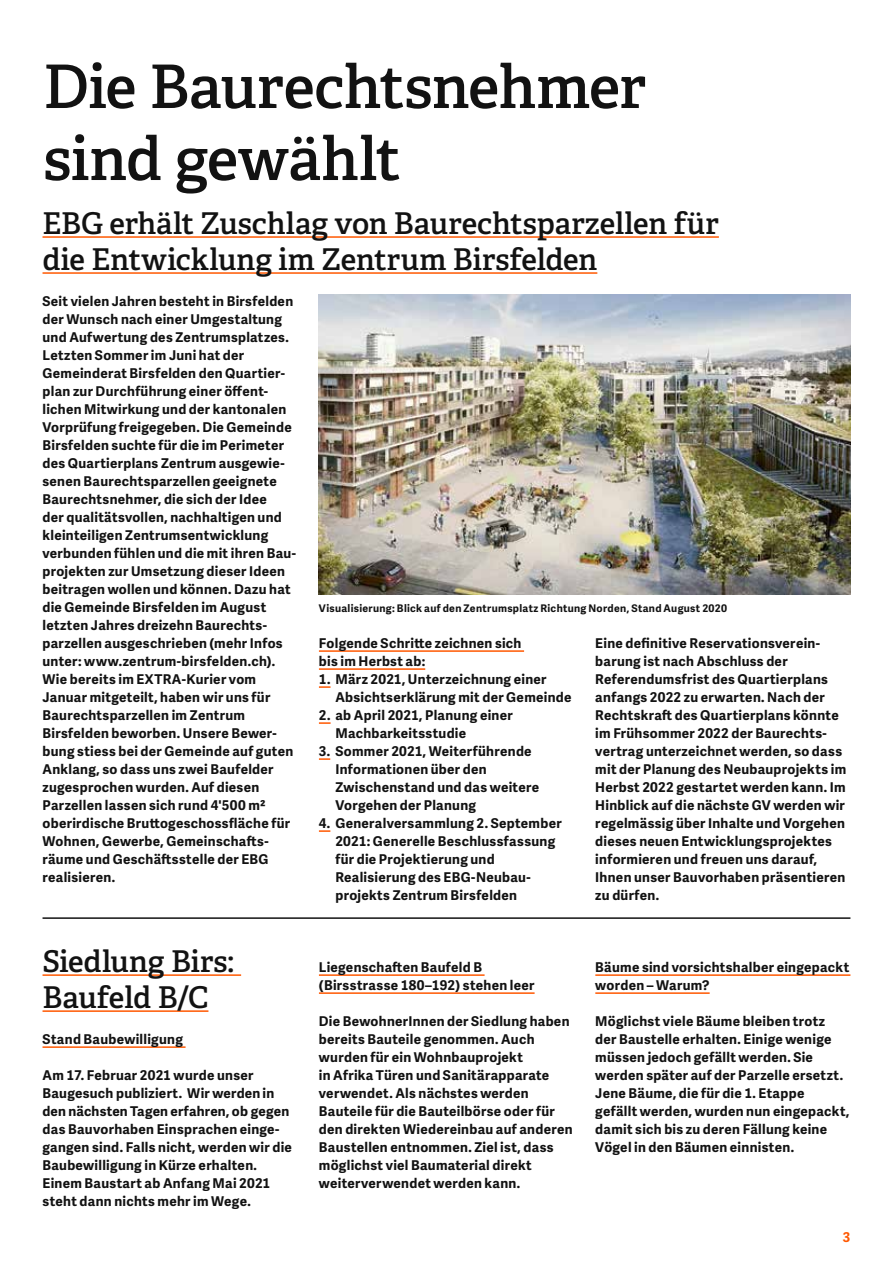
<style>
.page{position:relative;width:893px;height:1263px;background:#fff}
.page>*{position:absolute;margin:0;border:0;box-sizing:border-box;transform-origin:0 0}
.t1{font:60px/72px "Adelle PE Sb";letter-spacing:-.01em;color:#121212}
.t2{font:30px/36px "Adelle PE Sb";letter-spacing:-.005em;color:#121212}
.t3{font:700 13.5px/18px "Adelle Sans";letter-spacing:.02em;color:#121212}
.t4{font:700 13.5px "Adelle Sans";color:#ff5800}
.t5{font:700 10.5px "Adelle Sans";letter-spacing:.03em;color:#121212}
</style>
<div class="page">
<hr style="left:43px;top:236px;width:676px;height:2px;background:#ff5800">
<hr style="left:43px;top:272px;width:554px;height:2px;background:#ff5800">
<img style="left:319px;top:295px;width:531px;height:300px">
<hr style="left:319px;top:650px;width:205px;height:2px;background:#ff5800">
<hr style="left:319px;top:668px;width:106px;height:2px;background:#ff5800">
<svg style="left:319px;top:686px;width:12px;height:2px"></svg>
<svg style="left:319px;top:722px;width:12px;height:2px"></svg>
<svg style="left:319px;top:758px;width:11px;height:2px"></svg>
<svg style="left:319px;top:830px;width:11px;height:2px"></svg>
<hr style="left:43px;top:917px;width:807px;height:2px;background:#121212">
<hr style="left:43px;top:974px;width:198px;height:2px;background:#ff5800">
<hr style="left:43px;top:1010px;width:165px;height:2px;background:#ff5800">
<hr style="left:43px;top:1046px;width:143px;height:2px;background:#ff5800">
<hr style="left:595px;top:974px;width:255px;height:2px;background:#ff5800">
<hr style="left:595px;top:992px;width:115px;height:2px;background:#ff5800">
<hr style="left:319px;top:974px;width:166px;height:2px;background:#ff5800">
<hr style="left:319px;top:992px;width:216px;height:2px;background:#ff5800">
<h1 class="t1" style="left:43px;top:48px;width:604px">Die Baurechtsnehmer sind gewählt</h1>
<h2 class="t2" style="left:43px;top:204px;width:678px">EBG erhält Zuschlag von Baurechtsparzellen für die Entwicklung im Zentrum Birsfelden</h2>
<p class="t3" style="left:43px;top:292px;width:255px">Seit vielen Jahren besteht in Birsfelden der Wunsch nach einer Umgestaltung und Aufwertung des Zentrumsplatzes.<br>Letzten Sommer im Juni hat der Gemeinderat Birsfelden den Quartier&shy;plan zur Durchführung einer öffent&shy;lichen Mitwirkung und der kantonalen Vorprüfung freigegeben. Die Gemeinde Birsfelden suchte für die im Perimeter des Quartierplans Zentrum ausgewie&shy;senen Baurechtsparzellen geeignete Baurechtsnehmer, die sich der Idee<br>der qualitätsvollen, nachhaltigen und kleinteiligen Zentrumsentwicklung verbunden fühlen und die mit ihren Bau&shy;projekten zur Umsetzung dieser Ideen beitragen wollen und können. Dazu hat die Gemeinde Birsfelden im August letzten Jahres dreizehn Baurechts&shy;parzellen ausgeschrieben (mehr Infos unter: www.zentrum-birsfelden.ch).<br>Wie bereits im EXTRA-Kurier vom Januar mitgeteilt, haben wir uns für Baurechtsparzellen im Zentrum Birsfelden beworben. Unsere Bewer&shy;bung stiess bei der Gemeinde auf guten Anklang, so dass uns zwei Baufelder zugesprochen wurden. Auf diesen Parzellen lassen sich rund 4'500 m2 oberirdische Bruttogeschossfläche für Wohnen, Gewerbe, Gemeinschafts&shy;räume und Geschäftsstelle der EBG realisieren.</p>
<h2 class="t2" style="left:43px;top:942px;width:194px">Siedlung Birs:<br>Baufeld B/C</h2>
<p class="t3" style="left:43px;top:1030px;width:142px">Stand Baubewilligung</p>
<p class="t3" style="left:43px;top:1066px;width:251px">Am 17. Februar 2021 wurde unser Baugesuch publiziert. Wir werden in den nächsten Tagen erfahren, ob gegen das Bauvorhaben Einsprachen einge&shy;gangen sind. Falls nicht, werden wir die Baubewilligung in Kürze erhalten.<br>Einem Baustart ab Anfang Mai 2021 steht dann nichts mehr im Wege.</p>
<p class="t5" style="left:319px;top:601px;width:410px">Visualisierung: Blick auf den Zentrumsplatz Richtung Norden, Stand August 2020</p>
<p class="t3" style="left:319px;top:634px;width:204px">Folgende Schritte zeichnen sich bis im Herbst ab:</p>
<p class="t3" style="left:335px;top:670px;width:238px;text-indent:-16px">1. März 2021, Unterzeichnung einer<br>Absichtserklärung mit der Gemeinde</p>
<p class="t3" style="left:335px;top:706px;width:179px;text-indent:-16px">2. ab April 2021, Planung einer<br>Machbarkeitsstudie</p>
<p class="t3" style="left:335px;top:742px;width:205px;text-indent:-16px">3. Sommer 2021, Weiterführende<br>Informationen über den<br>Zwischenstand und das weitere<br>Vorgehen der Planung</p>
<p class="t3" style="left:335px;top:814px;width:228px;text-indent:-16px">4. Generalversammlung 2. September<br>2021: Generelle Beschlussfassung für die Projektierung und<br>Realisierung des EBG-Neubau&shy;projekts Zentrum Birsfelden</p>
<p class="t3" style="left:595px;top:634px;width:252px">Eine definitive Reservationsverein&shy;barung ist nach Abschluss der Referendumsfrist des Quartierplans anfangs 2022 zu erwarten. Nach der Rechtskraft des Quartierplans könnte im Frühsommer 2022 der Baurechts&shy;vertrag unterzeichnet werden, so dass mit der Planung des Neubauprojekts im Herbst 2022 gestartet werden kann. Im Hinblick auf die nächste GV werden wir regelmässig über Inhalte und Vorgehen dieses neuen Entwicklungsprojektes informieren und freuen uns darauf, Ihnen unser Bauvorhaben präsentieren zu dürfen.</p>
<p class="t3" style="left:319px;top:958px;width:217px">Liegenschaften Baufeld B (Birsstrasse 180–192) stehen leer</p>
<p class="t3" style="left:319px;top:1012px;width:255px">Die BewohnerInnen der Siedlung haben bereits Bauteile genommen. Auch wurden für ein Wohnbauprojekt<br>in Afrika Türen und Sanitärapparate verwendet. Als nächstes werden Bauteile für die Bauteilbörse oder für den direkten Wiedereinbau auf anderen Baustellen entnommen. Ziel ist, dass möglichst viel Baumaterial direkt weiterverwendet werden kann.</p>
<p class="t3" style="left:595px;top:958px;width:255px">Bäume sind vorsichtshalber eingepackt worden – Warum?</p>
<p class="t3" style="left:595px;top:1012px;width:256px">Möglichst viele Bäume bleiben trotz der Baustelle erhalten. Einige wenige müssen jedoch gefällt werden. Sie werden später auf der Parzelle ersetzt.<br>Jene Bäume, die für die 1. Etappe gefällt werden, wurden nun eingepackt, damit sich bis zu deren Fällung keine Vögel in den Bäumen einnisten.</p>
<p class="t4" style="left:843px;top:1227px;width:9px">3</p>
</div>
